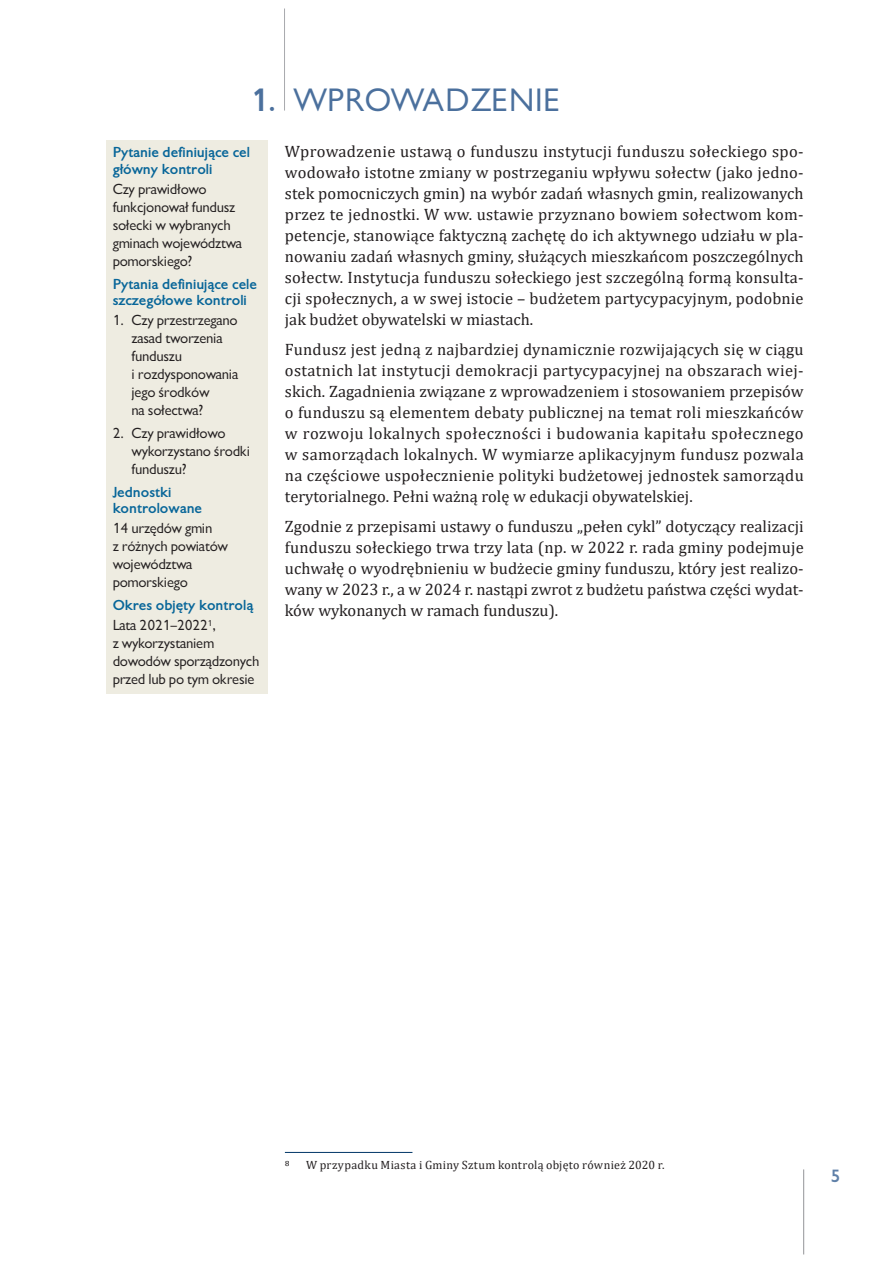
<style>
.page{position:relative;width:893px;height:1263px;background:#fff}
.page>*{position:absolute;margin:0;border:0;box-sizing:border-box;transform-origin:0 0}
.t1{font:30px "Gilead TTEFN";letter-spacing:.05em;color:#4b709d}
.t2{font:16.5px/21px "Cambria";color:#231f20;text-align:justify}
.t3{font:700 16.5px "Gilead TTEFN";color:#5f80a8}
.t4{font:13.5px/18px "Gilead TTEFN";color:#231f20}
.t5{font:700 13.5px/16.5px "Gilead TTEFN";color:#086699}
.t6{font:12px "Cambria";letter-spacing:.025em;color:#231f20}
.s1{font-weight:700}
.s2{font-weight:400;color:#231f20}
</style>
<div class="page">
<hr style="left:284px;top:9px;width:1px;height:102px;background:#a8a9ad">
<hr style="left:803px;top:1169px;width:1px;height:85px;background:#939598">
<div style="left:106px;top:141px;width:162px;height:43px;background:#eeece1"></div>
<div style="left:106px;top:177px;width:162px;height:99px;background:#eeece1"></div>
<div style="left:106px;top:272px;width:162px;height:43px;background:#eeece1"></div>
<div style="left:106px;top:309px;width:162px;height:116px;background:#eeece1"></div>
<div style="left:106px;top:421px;width:162px;height:62px;background:#eeece1"></div>
<div style="left:106px;top:480px;width:162px;height:43px;background:#eeece1"></div>
<div style="left:106px;top:517px;width:162px;height:80px;background:#eeece1"></div>
<div style="left:106px;top:594px;width:162px;height:26px;background:#eeece1"></div>
<div style="left:106px;top:614px;width:162px;height:80px;background:#eeece1"></div>
<hr style="left:285px;top:1152px;width:127px;height:1px;background:#003667">
<h1 class="t1" style="left:251px;top:79px;width:309px"><span class="s1">1.</span> WPROWADZENIE</h1>
<p class="t5" style="left:113px;top:144px;width:139px">Pytanie definiujące cel główny kontroli</p>
<p class="t4" style="left:113px;top:180px;width:131px">Czy prawidłowo funkcjonował fundusz sołecki w wybranych gminach województwa pomorskiego?</p>
<p class="t5" style="left:113px;top:275px;width:146px">Pytania definiujące cele szczegółowe kontroli</p>
<p class="t4" style="left:132px;top:311px;width:108px;text-indent:-19px">1. Czy przestrzegano zasad tworzenia funduszu<br>i rozdysponowania jego środków<br>na sołectwa?</p>
<p class="t4" style="left:132px;top:423px;width:120px;text-indent:-19px">2. Czy prawidłowo wykorzystano środki funduszu?</p>
<p class="t5" style="left:113px;top:483px;width:91px">Jednostki kontrolowane</p>
<p class="t4" style="left:113px;top:519px;width:116px">14 urzędów gmin<br>z różnych powiatów województwa pomorskiego</p>
<p class="t5" style="left:113px;top:595px;width:142px;line-height:20.1px">Okres objęty kontrolą<br><span class="s2">Lata 2021–2022</span><sup>1</sup><span class="s2">,</span></p>
<p class="t4" style="left:113px;top:634px;width:148px">z wykorzystaniem dowodów sporządzonych przed lub po tym okresie</p>
<p class="t2" style="left:285px;top:141px;width:520px">Wprowadzenie ustawą o funduszu instytucji funduszu sołeckiego spo&shy;wodowało istotne zmiany w postrzeganiu wpływu sołectw (jako jedno&shy;stek pomocniczych gmin) na wybór zadań własnych gmin, realizowanych przez te jednostki. W ww. ustawie przyznano bowiem sołectwom kom&shy;petencje, stanowiące faktyczną zachętę do ich aktywnego udziału w pla&shy;nowaniu zadań własnych gminy, służących mieszkańcom poszczególnych sołectw. Instytucja funduszu sołeckiego jest szczególną formą konsulta&shy;cji społecznych, a w swej istocie – budżetem partycypacyjnym, podobnie jak budżet obywatelski w miastach.</p>
<p class="t2" style="left:285px;top:339px;width:520px">Fundusz jest jedną z najbardziej dynamicznie rozwijających się w ciągu ostatnich lat instytucji demokracji partycypacyjnej na obszarach wiej&shy;skich. Zagadnienia związane z wprowadzeniem i stosowaniem przepisów o funduszu są elementem debaty publicznej na temat roli mieszkańców w rozwoju lokalnych społeczności i budowania kapitału społecznego w samorządach lokalnych. W wymiarze aplikacyjnym fundusz pozwala na częściowe uspołecznienie polityki budżetowej jednostek samorządu terytorialnego. Pełni ważną rolę w edukacji obywatelskiej.</p>
<p class="t2" style="left:285px;top:515px;width:520px">Zgodnie z przepisami ustawy o funduszu „pełen cykl” dotyczący realizacji funduszu sołeckiego trwa trzy lata (np. w 2022 r. rada gminy podejmuje uchwałę o wyodrębnieniu w budżecie gminy funduszu, który jest realizo&shy;wany w 2023 r., a w 2024 r. nastąpi zwrot z budżetu państwa części wydat&shy;ków wykonanych w ramach funduszu).</p>
<p class="t6" style="left:285px;top:1160px;width:6px">8</p>
<p class="t6" style="left:306px;top:1158px;width:360px">W przypadku Miasta i Gminy Sztum kontrolą objęto również 2020 r.</p>
<p class="t3" style="left:831px;top:1165px;width:11px">5</p>
</div>
